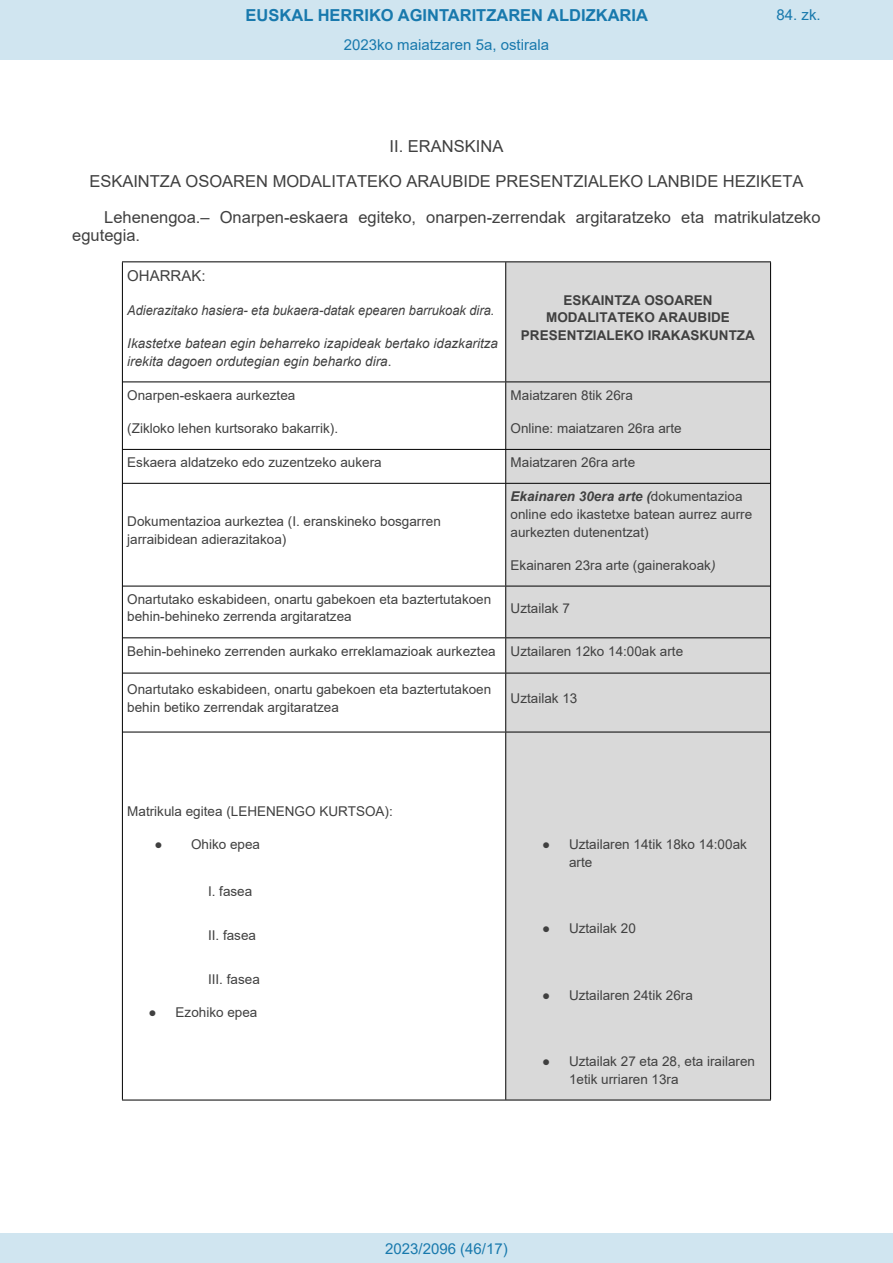
<style>
.page{position:relative;width:893px;height:1263px;background:#fff}
.page>*{position:absolute;margin:0;border:0;box-sizing:border-box;transform-origin:0 0}
.t1{font:16.5px "Arial";color:#404040}
.t2{font:700 16.5px "Arial";color:#1879ad}
.Paginacion_Centro{font:15px "Arial";color:#1879ad}
.t3{font:15px "Arial";color:#404040}
.t4{font:13.5px/17.9px "Arial";color:#404040}
.t5{font:italic 13.5px/17.9px "Arial";color:#404040}
.t6{font:700 13.5px/17.9px "Arial";color:#404040;text-align:center}
.t7{font:italic 13.5px "Arial";color:#404040;scale:.95 1}
.s1{font-style:normal}
.s2{font-weight:700;font-style:italic}
.s3{font-style:italic}
</style>
<div class="page">
<div style="left:506px;top:262px;width:264px;height:119px;background:#d9d9d9"></div>
<div style="left:506px;top:382px;width:264px;height:67px;background:#d9d9d9"></div>
<div style="left:506px;top:450px;width:264px;height:33px;background:#d9d9d9"></div>
<div style="left:506px;top:484px;width:264px;height:102px;background:#d9d9d9"></div>
<div style="left:506px;top:586px;width:264px;height:51px;background:#d9d9d9"></div>
<div style="left:506px;top:638px;width:264px;height:35px;background:#d9d9d9"></div>
<div style="left:506px;top:673px;width:264px;height:59px;background:#d9d9d9"></div>
<div style="left:506px;top:732px;width:264px;height:368px;background:#d9d9d9"></div>
<hr style="left:122px;top:262px;width:1px;height:838px;background:#000">
<hr style="left:505px;top:262px;width:1px;height:119px;background:#000">
<hr style="left:505px;top:382px;width:1px;height:67px;background:#000">
<hr style="left:505px;top:450px;width:1px;height:33px;background:#000">
<hr style="left:505px;top:484px;width:1px;height:102px;background:#000">
<hr style="left:505px;top:586px;width:1px;height:51px;background:#000">
<hr style="left:505px;top:638px;width:1px;height:35px;background:#000">
<hr style="left:505px;top:673px;width:1px;height:59px;background:#000">
<hr style="left:505px;top:732px;width:1px;height:368px;background:#000">
<hr style="left:770px;top:262px;width:1px;height:838px;background:#000">
<hr style="left:122px;top:261px;width:649px;height:1px;background:#000">
<hr style="left:123px;top:381px;width:647px;height:1px;background:#000">
<hr style="left:123px;top:449px;width:647px;height:1px;background:#000">
<hr style="left:123px;top:483px;width:647px;height:1px;background:#000">
<hr style="left:123px;top:586px;width:647px;height:1px;background:#000">
<hr style="left:123px;top:637px;width:647px;height:1px;background:#000">
<hr style="left:123px;top:673px;width:647px;height:1px;background:#000">
<hr style="left:123px;top:732px;width:647px;height:1px;background:#000">
<hr style="left:122px;top:1100px;width:649px;height:1px;background:#000">
<div style="left:0;top:0;width:893px;height:60px;background:#d0e5f0"></div>
<div style="left:0;top:1233px;width:893px;height:30px;background:#d0e5f0"></div>
<p class="t2" style="left:246px;top:3px;width:404px">EUSKAL HERRIKO AGINTARITZAREN ALDIZKARIA</p>
<p class="Paginacion_Centro" style="left:776px;top:5px;width:46px">84. zk.</p>
<p class="Paginacion_Centro" style="left:344px;top:35px;width:207px">2023ko maiatzaren 5a, ostirala</p>
<p class="t1" style="left:390px;top:134px;width:115px">II. ERANSKINA</p>
<p class="t1" style="left:89px;top:170px;width:716px">ESKAINTZA OSOAREN MODALITATEKO ARAUBIDE PRESENTZIALEKO LANBIDE HEZIKETA</p>
<p class="t1" style="left:104px;top:205px;width:718px">Lehenengoa.– Onarpen-eskaera egiteko, onarpen-zerrendak argitaratzeko eta matrikulatzeko</p>
<p class="t1" style="left:72px;top:224px;width:69px">egutegia.</p>
<p class="t3" style="left:127px;top:265px;width:80px">OHARRAK:</p>
<p class="t7" style="left:127px;top:301px;width:388px">Adierazitako hasiera- eta bukaera-datak epearen barrukoak dira.</p>
<p class="t5" style="left:127px;top:334px;width:372px">Ikastetxe batean egin beharreko izapideak bertako idazkaritza irekita dagoen ordutegian egin beharko dira<span class="s1">.</span></p>
<p class="t6" style="left:521px;top:291px;width:235px">ESKAINTZA OSOAREN<br>MODALITATEKO ARAUBIDE<br>PRESENTZIALEKO IRAKASKUNTZA</p>
<p class="t4" style="left:127px;top:386px;width:170px">Onarpen-eskaera aurkeztea</p>
<p class="t4" style="left:127px;top:419px;width:212px">(Zikloko lehen kurtsorako bakarrik).</p>
<p class="t4" style="left:511px;top:386px;width:124px">Maiatzaren 8tik 26ra</p>
<p class="t4" style="left:511px;top:419px;width:173px">Online: maiatzaren 26ra arte</p>
<p class="t4" style="left:127px;top:453px;width:256px">Eskaera aldatzeko edo zuzentzeko aukera</p>
<p class="t4" style="left:511px;top:453px;width:126px">Maiatzaren 26ra arte</p>
<p class="t4" style="left:127px;top:513px;width:315px">Dokumentazioa aurkeztea (I. eranskineko bosgarren jarraibidean adierazitakoa)</p>
<p class="t4" style="left:511px;top:487px;width:243px"><span class="s2">Ekainaren 30era arte (</span>dokumentazioa online edo ikastetxe batean aurrez aurre aurkezten dutenentzat)</p>
<p class="t4" style="left:511px;top:556px;width:206px">Ekainaren 23ra arte (gainerakoak<span class="s3">)</span></p>
<p class="t4" style="left:127px;top:590px;width:365px">Onartutako eskabideen, onartu gabekoen eta baztertutakoen behin-behineko zerrenda argitaratzea</p>
<p class="t4" style="left:511px;top:599px;width:61px">Uztailak 7</p>
<p class="t4" style="left:127px;top:642px;width:557px">Behin-behineko zerrenden aurkako erreklamazioak aurkeztea Uztailaren 12ko 14:00ak arte</p>
<p class="t4" style="left:127px;top:680px;width:365px">Onartutako eskabideen, onartu gabekoen eta baztertutakoen behin betiko zerrendak argitaratzea</p>
<p class="t4" style="left:511px;top:689px;width:68px">Uztailak 13</p>
<p class="t4" style="left:127px;top:802px;width:267px">Matrikula egitea (LEHENENGO KURTSOA):</p>
<p class="t4" style="left:154px;top:835px;width:107px">● Ohiko epea</p>
<p class="t4" style="left:208px;top:882px;width:46px">I. fasea</p>
<p class="t4" style="left:208px;top:926px;width:50px">II. fasea</p>
<p class="t4" style="left:208px;top:970px;width:53px">III. fasea</p>
<p class="t4" style="left:149px;top:1004px;width:110px">● Ezohiko epea</p>
<p class="t4" style="left:569px;top:835px;width:179px;text-indent:-27px">● Uztailaren 14tik 18ko 14:00ak arte</p>
<p class="t4" style="left:542px;top:919px;width:95px">● Uztailak 20</p>
<p class="t4" style="left:542px;top:986px;width:152px">● Uztailaren 24tik 26ra</p>
<p class="t4" style="left:569px;top:1052px;width:188px;text-indent:-27px">● Uztailak 27 eta 28, eta irailaren<br>1etik urriaren 13ra</p>
<p class="Paginacion_Centro" style="left:385px;top:1238px;width:124px">2023/2096 (46/17)</p>
</div>
